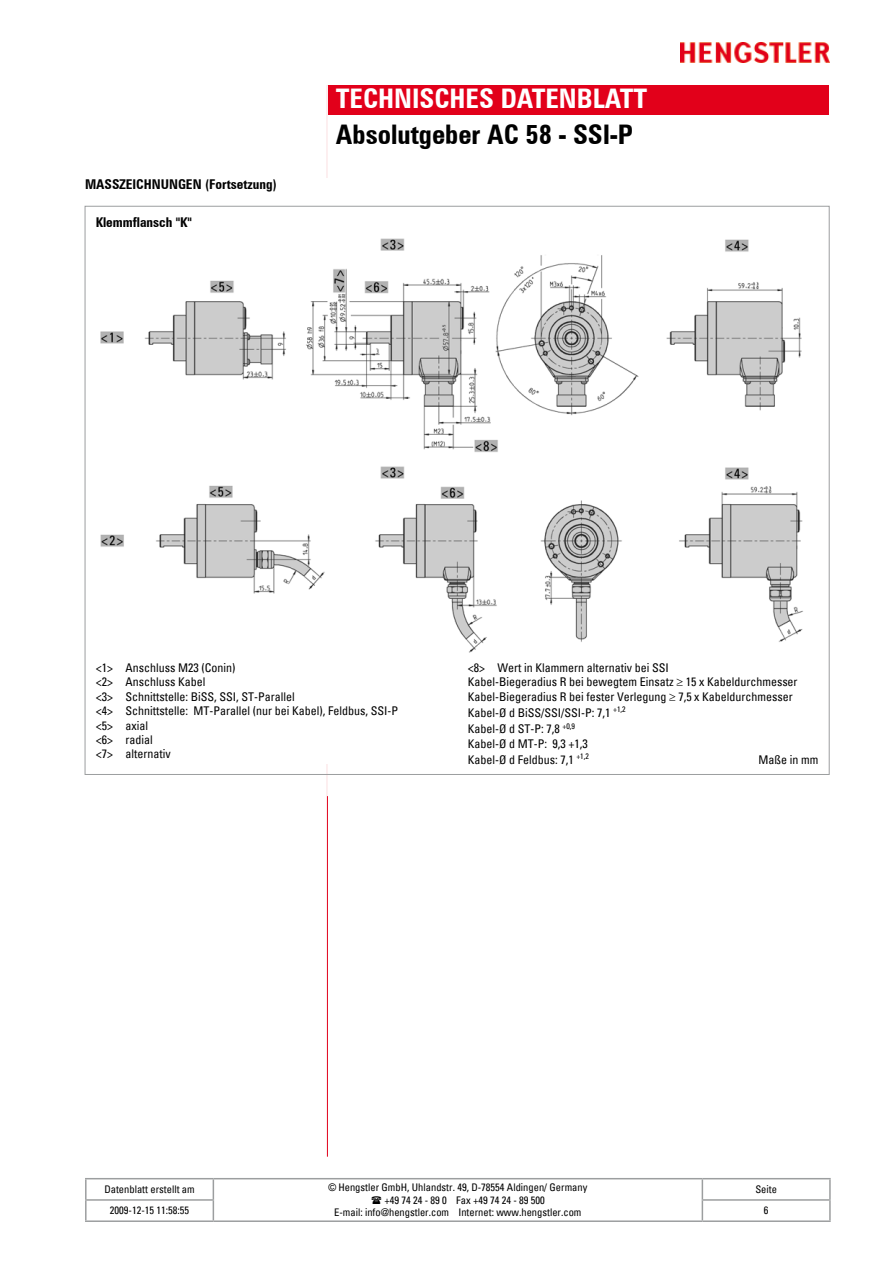
<style>
.page{position:relative;width:893px;height:1263px;background:#fff}
.page>*{position:absolute;margin:0;border:0;box-sizing:border-box;transform-origin:0 0}
.t1{font:700 condensed 27px "Zurich BT";color:#000}
.t2{font:700 condensed 27px "Zurich BT";color:#fff}
.t3{font:700 condensed 13.5px "Zurich BT";color:#000}
.t4{font:condensed 12px/14.4px "Univers";color:#000}
.t5{font:condensed 10.5px "Univers";color:#000}
.s1{font-family:"Arial";font-stretch:normal}
</style>
<div class="page">
<img style="left:680px;top:43px;width:149px;height:20px">
<div style="left:327px;top:85px;width:502px;height:30px;background:#e2001a"></div>
<hr style="left:327px;top:85px;width:1px;height:1072px;background:#e2001a">
<hr style="left:327px;top:85px;width:1px;height:106px;background:#fff">
<div style="left:85px;top:179px;width:744px;height:38px;background:#fff"></div>
<hr style="left:85px;top:1178px;width:128px;height:1px;background:#9c9e9f">
<hr style="left:85px;top:1179px;width:2px;height:20px;background:#9c9e9f">
<hr style="left:213px;top:1178px;width:489px;height:1px;background:#9c9e9f">
<hr style="left:702px;top:1178px;width:129px;height:1px;background:#9c9e9f">
<hr style="left:829px;top:1179px;width:2px;height:20px;background:#9c9e9f">
<hr style="left:85px;top:1199px;width:129px;height:2px;background:#9c9e9f">
<svg style="left:85px;top:1201px;width:2px;height:19px"></svg>
<svg style="left:213px;top:1179px;width:1px;height:41px"></svg>
<hr style="left:702px;top:1199px;width:129px;height:2px;background:#9c9e9f">
<svg style="left:702px;top:1179px;width:1px;height:41px"></svg>
<svg style="left:829px;top:1201px;width:2px;height:19px"></svg>
<hr style="left:85px;top:1220px;width:128px;height:2px;background:#9c9e9f">
<hr style="left:213px;top:1220px;width:489px;height:2px;background:#9c9e9f">
<hr style="left:702px;top:1220px;width:129px;height:2px;background:#9c9e9f">
<svg style="left:327px;top:775px;width:1px;height:21px"></svg>
<hr style="left:327px;top:206px;width:1px;height:569px;background:#fff">
<img style="left:100px;top:238px;width:703px;height:415px">
<p class="t3" style="left:85px;top:176px;width:193px">MASSZEICHNUNGEN (Fortsetzung)</p>
<p class="t3" style="left:96px;top:214px;width:98px">Klemmflansch "K"</p>
<h1 class="t2" style="left:336px;top:82px;width:313px">TECHNISCHES DATENBLATT</h1>
<h1 class="t1" style="left:336px;top:118px;width:298px">Absolutgeber AC 58 - SSI-P</h1>
<p class="t4" style="left:96px;top:660px;width:304px">&lt;1&gt; Anschluss M23 (Conin)<br>&lt;2&gt; Anschluss Kabel<br>&lt;3&gt; Schnittstelle: BiSS, SSI, ST-Parallel<br>&lt;4&gt; Schnittstelle: MT-Parallel (nur bei Kabel), Feldbus, SSI-P &lt;5&gt; axial<br>&lt;6&gt; radial<br>&lt;7&gt; alternativ</p>
<p class="t4" style="left:468px;top:660px;width:331px">&lt;8&gt; Wert in Klammern alternativ bei SSI<br>Kabel-Biegeradius R bei bewegtem Einsatz ≥ 15 x Kabeldurchmesser<br>Kabel-Biegeradius R bei fester Verlegung ≥ 7,5 x Kabeldurchmesser</p>
<p class="t4" style="left:468px;top:704px;width:159px;line-height:16.2px">Kabel-Ø d BiSS/SSI/SSI-P: 7,1 <sup>+1,2<br></sup>Kabel-Ø d ST-P: 7,8 <sup>+0,9</sup></p>
<p class="t4" style="left:468px;top:735px;width:123px;line-height:16.2px">Kabel-Ø d MT-P: 9,3 +1,3<br>Kabel-Ø d Feldbus: 7,1 <sup>+1,2</sup></p>
<p class="t4" style="left:759px;top:752px;width:61px">Maße in mm</p>
<p class="t5" style="left:104px;top:1182px;width:92px">Datenblatt erstellt am</p>
<p class="t5" style="left:328px;top:1180px;width:261px"><span class="s1">©</span> Hengstler GmbH, Uhlandstr. 49, D-78554 Aldingen/ Germany</p>
<p class="t5" style="left:385px;top:1193px;width:162px">+49 74 24 - 89 0 Fax +49 74 24 - 89 500</p>
<p class="t5" style="left:334px;top:1206px;width:249px">E-mail: info@hengstler.com Internet: www.hengstler.com</p>
<p class="t5" style="left:755px;top:1182px;width:23px">Seite</p>
<p class="t5" style="left:110px;top:1204px;width:81px">2009-12-15 11:58:55</p>
<p class="t5" style="left:764px;top:1204px;width:6px">6</p>
</div>
